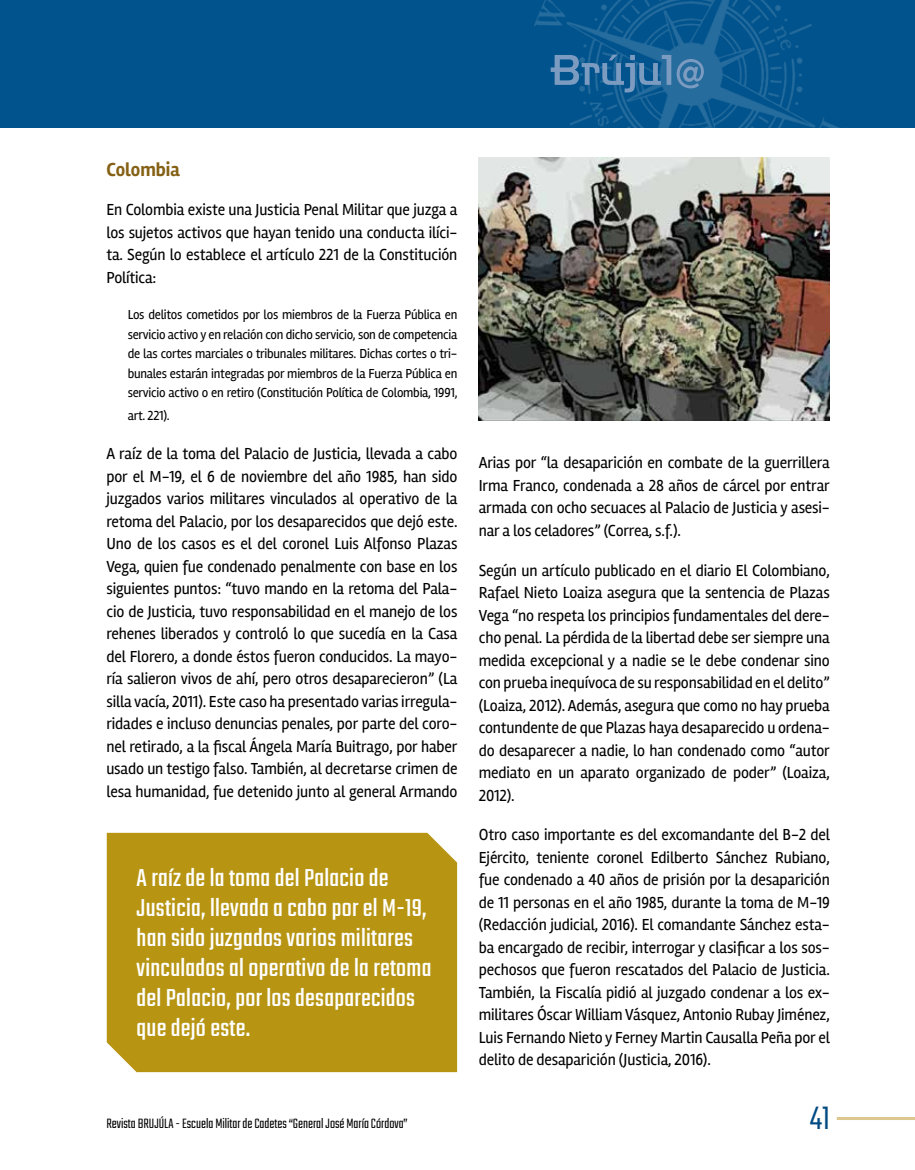
<style>
.page{position:relative;width:915px;height:1170px;background:#fff}
.page>*{position:absolute;margin:0;border:0;box-sizing:border-box;transform-origin:0 0}
.t1{font:300 36px "Teko";color:#004a83}
.t2{font:27px/30px "Teko";letter-spacing:.01em;color:#fff}
.t3{font:700 19.5px "Rambla";color:#856115;scale:.95 1}
.t4{font:16.5px/22.5px "Rambla";letter-spacing:-.01em;color:#000;text-align:justify;scale:.95 1}
.t5{font:300 15px "Teko";color:#000}
.t6{font:13.5px/19.5px "Rambla";letter-spacing:-.02em;color:#000;text-align:justify;scale:.95 1}
</style>
<div class="page">
<div style="left:0;top:0;width:914px;height:128px;background:#00538d"></div>
<img style="left:534px;top:0;width:306px;height:128px">
<svg style="left:550px;top:55px;width:153px;height:37px"></svg>
<hr style="left:836px;top:1116px;width:78px;height:3px;background:#dcc78e">
<div style="left:107px;top:832px;width:350px;height:239px;background:#b79513"></div>
<img style="left:478px;top:157px;width:351px;height:263px">
<p class="t3" style="left:106px;top:157px;width:79px">Colombia</p>
<p class="t4" style="left:106px;top:198px;width:371px">En Colombia existe una Justicia Penal Militar que juzga a los sujetos activos que hayan tenido una conducta ilíci&shy;ta. Según lo establece el artículo 221 de la Constitución Política:</p>
<p class="t6" style="left:128px;top:305px;width:348px">Los delitos cometidos por los miembros de la Fuerza Pública en servicio activo y en relación con dicho servicio, son de competencia de las cortes marciales o tribunales militares. Dichas cortes o tri&shy;bunales estarán integradas por miembros de la Fuerza Pública en servicio activo o en retiro (Constitución Política de Colombia, 1991,</p>
<p class="t6" style="left:128px;top:405px;width:46px">art. 221).</p>
<p class="t4" style="left:106px;top:442px;width:371px">A raíz de la toma del Palacio de Justicia, llevada a cabo por el M-19, el 6 de noviembre del año 1985, han sido juzgados varios militares vinculados al operativo de la retoma del Palacio, por los desaparecidos que dejó este.<br>Uno de los casos es el del coronel Luis Alfonso Plazas Vega, quien fue condenado penalmente con base en los siguientes puntos: “tuvo mando en la retoma del Pala&shy;cio de Justicia, tuvo responsabilidad en el manejo de los rehenes liberados y controló lo que sucedía en la Casa del Florero, a donde éstos fueron conducidos. La mayo&shy;ría salieron vivos de ahí, pero otros desaparecieron” (La silla vacía, 2011). Este caso ha presentado varias irregula&shy;ridades e incluso denuncias penales, por parte del coro&shy;nel retirado, a la fiscal Ángela María Buitrago, por haber usado un testigo falso. También, al decretarse crimen de lesa humanidad, fue detenido junto al general Armando</p>
<p class="t4" style="left:478px;top:451px;width:371px">Arias por “la desaparición en combate de la guerrillera Irma Franco, condenada a 28 años de cárcel por entrar armada con ocho secuaces al Palacio de Justicia y asesi&shy;nar a los celadores” (Correa, s.f.).</p>
<p class="t4" style="left:478px;top:558px;width:371px">Según un artículo publicado en el diario El Colombiano, Rafael Nieto Loaiza asegura que la sentencia de Plazas Vega “no respeta los principios fundamentales del dere&shy;cho penal. La pérdida de la libertad debe ser siempre una medida excepcional y a nadie se le debe condenar sino con prueba inequívoca de su responsabilidad en el delito” (Loaiza, 2012). Además, asegura que como no hay prueba contundente de que Plazas haya desaparecido u ordena&shy;do desaparecer a nadie, lo han condenado como “autor mediato en un aparato organizado de poder” (Loaiza, 2012).</p>
<p class="t4" style="left:478px;top:823px;width:371px">Otro caso importante es del excomandante del B-2 del Ejército, teniente coronel Edilberto Sánchez Rubiano, fue condenado a 40 años de prisión por la desaparición de 11 personas en el año 1985, durante la toma de M-19 (Redacción judicial, 2016). El comandante Sánchez esta&shy;ba encargado de recibir, interrogar y clasificar a los sos&shy;pechosos que fueron rescatados del Palacio de Justicia.<br>También, la Fiscalía pidió al juzgado condenar a los ex&shy;militares Óscar William Vásquez, Antonio Rubay Jiménez, Luis Fernando Nieto y Ferney Martin Causalla Peña por el delito de desaparición (Justicia, 2016).</p>
<h2 class="t2" style="left:136px;top:864px;width:296px">A raíz de la toma del Palacio de<br>Justicia, llevada a cabo por el M-19, han sido juzgados varios militares vinculados al operativo de la retoma del Palacio, por los desaparecidos que dejó este.</h2>
<p class="t5" style="left:106px;top:1114px;width:303px">Revista BRUJÚLA - Escuela Militar de Cadetes “General José María Córdova”</p>
<h1 class="t1" style="left:809px;top:1097px;width:21px">41</h1>
</div>
